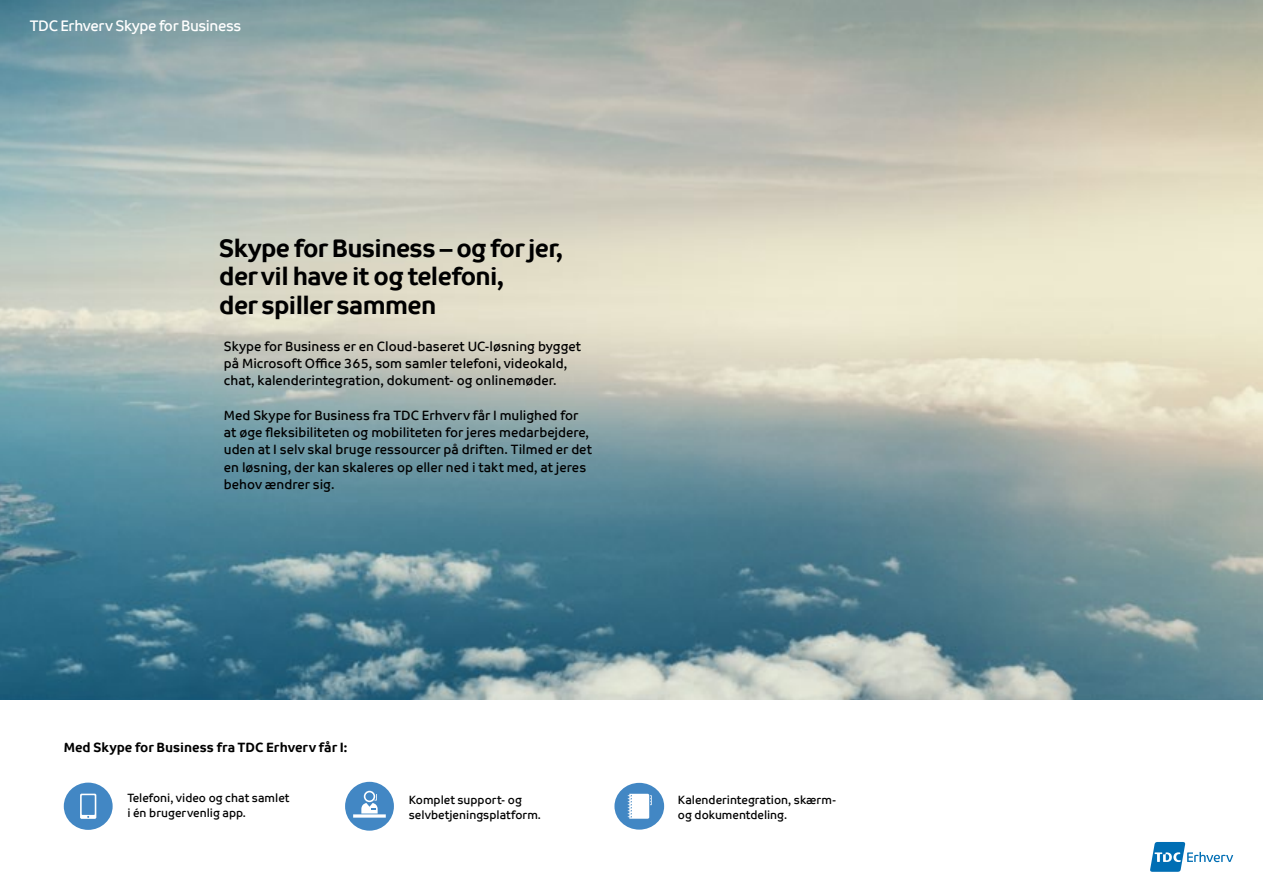
<style>
.page{position:relative;width:1263px;height:893px;background:#fff}
.page>*{position:absolute;margin:0;border:0;box-sizing:border-box;transform-origin:0 0}
.t1{font:700 25.5px/28.5px "TDC";letter-spacing:-.025em;color:#000}
.t2{font:15.3px "TDC";letter-spacing:-.025em;color:#fff}
.t3{font:13.5px/17.2px "TDC";color:#000}
.t4{font:700 13.5px "TDC";color:#000}
.t5{font:12px/15.3px "TDC";color:#000}
</style>
<div class="page">
<img style="left:0;top:0;width:1263px;height:700px">
<svg style="left:64px;top:783px;width:49px;height:47px"></svg>
<svg style="left:614px;top:783px;width:50px;height:47px"></svg>
<svg style="left:345px;top:782px;width:49px;height:49px"></svg>
<svg style="left:1150px;top:842px;width:83px;height:30px"></svg>
<p class="t2" style="left:30px;top:17px;width:213px">TDC Erhverv Skype for Business</p>
<h1 class="t1" style="left:219px;top:234px;width:345px">Skype for Business – og for jer, der vil have it og telefoni,<br>der spiller sammen</h1>
<p class="t3" style="left:224px;top:338px;width:359px">Skype for Business er en Cloud-baseret UC-løsning bygget på Microsoft Office 365, som samler telefoni, videokald, chat, kalenderintegration, dokument- og onlinemøder.</p>
<p class="t3" style="left:224px;top:407px;width:369px">Med Skype for Business fra TDC Erhverv får I mulighed for at øge fleksibiliteten og mobiliteten for jeres medarbejdere, uden at I selv skal bruge ressourcer på driften. Tilmed er det en løsning, der kan skaleres op eller ned i takt med, at jeres behov ændrer sig.</p>
<p class="t4" style="left:64px;top:739px;width:285px">Med Skype for Business fra TDC Erhverv får I:</p>
<p class="t5" style="left:127px;top:790px;width:164px">Telefoni, video og chat samlet i én brugervenlig app.</p>
<p class="t5" style="left:678px;top:792px;width:160px">Kalenderintegration, skærm&shy;og dokumentdeling.</p>
<p class="t5" style="left:409px;top:792px;width:134px">Komplet support- og selvbetjeningsplatform.</p>
</div>
